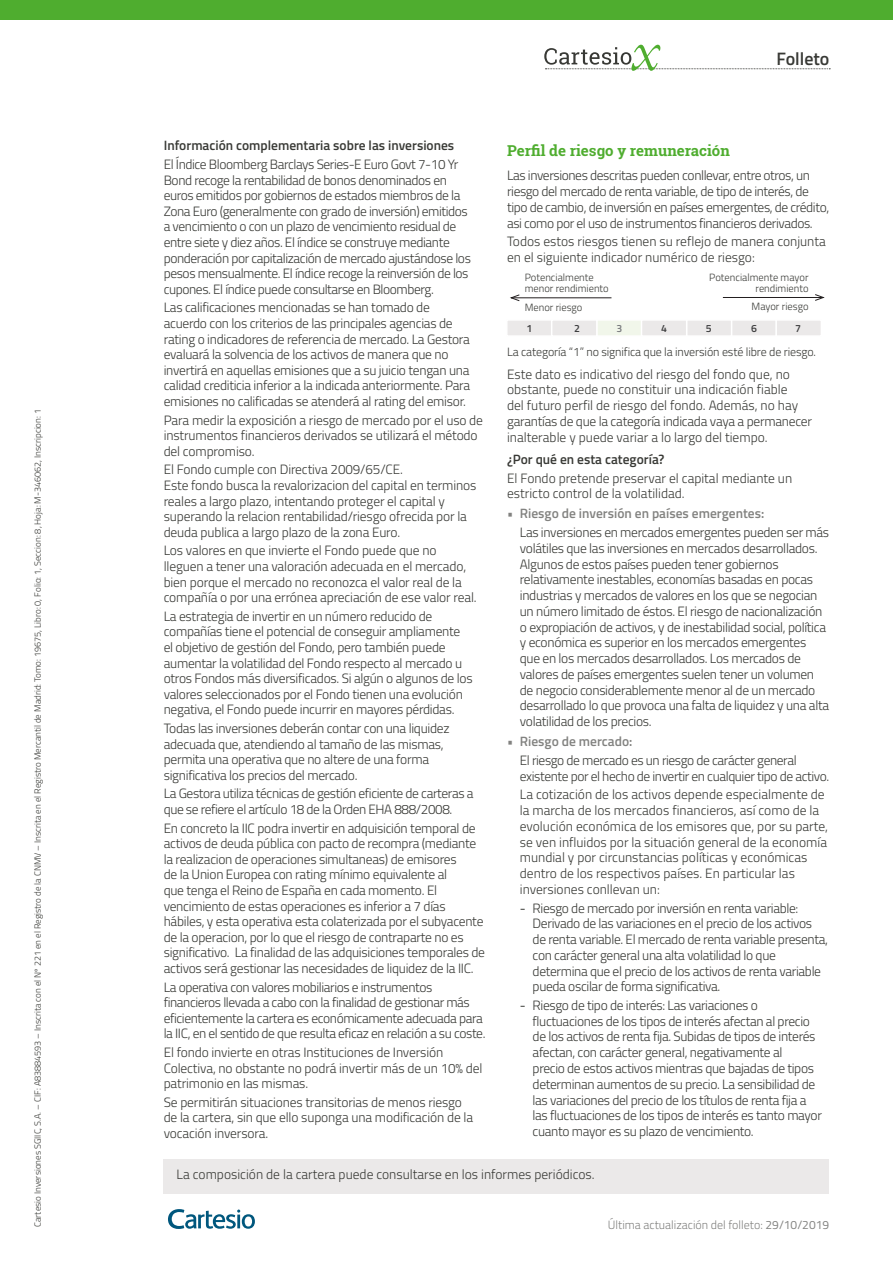
<style>
.page{position:relative;width:893px;height:1263px;background:#fff}
.page>*{position:absolute;margin:0;border:0;box-sizing:border-box;transform-origin:0 0}
.t1{font:600 18px "Titillium";color:#383935}
._2o_nivel{font:700 15px "Roboto Slab";color:#4fad2f}
.texto{font:300 13.5px/15.6px "Titillium";letter-spacing:-.02em;color:#383935}
.texto_sangri_bullet{font:300 13.5px/15.8px "Titillium";letter-spacing:-.02em;color:#383935}
.texto-2{font:300 13.5px/15.8px "Titillium";color:#383935}
.texto_sangri_bullet-2{font:300 13.5px/15.8px "Titillium";color:#383935}
._2o_nivel-2{font:600 13.5px "Titillium";color:#383935}
._2o_nivel-3{font:300 13.5px "Titillium";color:#383935}
.t2{font:600 13.5px "Titillium";color:#828280}
.texto-3{font:300 12px "Titillium";letter-spacing:-.01em;color:#383935}
.texto-4{font:300 12px "Titillium";color:#828280}
.texto-5{font:300 10.5px/10.5px "Titillium";color:#383935}
.t3{font:600 10.5px "Titillium";color:#3e3e3f}
.t4{font:600 10.5px "Titillium";color:#7a7c7f}
.t5{font:300 9px "Titillium";color:#383935}
.s1{font-weight:400}
</style>
<div class="page">
<svg style="left:168px;top:1209px;width:87px;height:20px"></svg>
<div style="left:0;top:0;width:893px;height:19px;background:#4fad2f"></div>
<svg style="left:544px;top:45px;width:286px;height:26px"></svg>
<div style="left:164px;top:1159px;width:665px;height:34px;background:#ebe9e9"></div>
<hr style="left:511px;top:298px;width:100px;height:1px;background:#231f20">
<svg style="left:510px;top:294px;width:10px;height:7px"></svg>
<hr style="left:723px;top:297px;width:100px;height:1px;background:#231f20">
<svg style="left:815px;top:294px;width:9px;height:7px"></svg>
<div style="left:506px;top:319px;width:47px;height:18px;background:#ebe9e9;border:2px solid #fff"></div>
<div style="left:596px;top:319px;width:46px;height:18px;background:#f1f6ea;border:2px solid #fff"></div>
<div style="left:730px;top:319px;width:47px;height:18px;background:#ebe9e9;border:2px solid #fff"></div>
<div style="left:551px;top:319px;width:47px;height:18px;background:#ebe9e9;border:2px solid #fff"></div>
<div style="left:686px;top:319px;width:46px;height:18px;background:#ebe9e9;border:2px solid #fff"></div>
<div style="left:641px;top:319px;width:46px;height:18px;background:#ebe9e9;border:2px solid #fff"></div>
<div style="left:775px;top:319px;width:47px;height:18px;background:#ebe9e9;border:2px solid #fff"></div>
<p class="t5" style="left:31px;top:1227px;width:819px;rotate:-90deg">Cartesio Inversiones SGIIC, S.A. – CIF: A83884593 – Inscrita con el Nº 221 en el Registro de la CNMV – Inscrita en el Registro Mercantil de Madrid: Tomo: 19675, Libro: 0, Folio: 1, Seccion: 8, Hoja: M-346062, Inscripcion: 1</p>
<h1 class="t1" style="left:776px;top:45px;width:54px">Folleto</h1>
<p class="_2o_nivel-2" style="left:164px;top:136px;width:292px">Información complementaria sobre las inversiones</p>
<p class="texto" style="left:164px;top:156px;width:309px">El Índice Bloomberg Barclays Series-E Euro Govt 7-10 Yr Bond recoge la rentabilidad de bonos denominados en euros emitidos por gobiernos de estados miembros de la Zona Euro (generalmente con grado de inversión) emitidos a vencimiento o con un plazo de vencimiento residual de entre siete y diez años. El índice se construye mediante ponderación por capitalización de mercado ajustándose los pesos mensualmente. El índice recoge la reinversión de los cupones. El índice puede consultarse en Bloomberg.</p>
<p class="texto" style="left:164px;top:299px;width:308px">Las calificaciones mencionadas se han tomado de acuerdo con los criterios de las principales agencias de rating o indicadores de referencia de mercado. La Gestora evaluará la solvencia de los activos de manera que no invertirá en aquellas emisiones que a su juicio tengan una calidad crediticia inferior a la indicada anteriormente. Para emisiones no calificadas se atenderá al rating del emisor.</p>
<p class="texto" style="left:164px;top:411px;width:321px">Para medir la exposición a riesgo de mercado por el uso de instrumentos financieros derivados se utilizará el método del compromiso.</p>
<p class="texto" style="left:164px;top:461px;width:314px">El Fondo cumple con Directiva 2009/65/CE.<br>Este fondo busca la revalorizacion del capital en terminos reales a largo plazo, intentando proteger el capital y superando la relacion rentabilidad/riesgo ofrecida por la deuda publica a largo plazo de la zona Euro.</p>
<p class="texto" style="left:164px;top:542px;width:314px">Los valores en que invierte el Fondo puede que no lleguen a tener una valoración adecuada en el mercado, bien porque el mercado no reconozca el valor real de la compañía o por una errónea apreciación de ese valor real.</p>
<p class="texto" style="left:164px;top:608px;width:310px">La estrategia de invertir en un número reducido de compañías tiene el potencial de conseguir ampliamente el objetivo de gestión del Fondo, pero también puede aumentar la volatilidad del Fondo respecto al mercado u otros Fondos más diversificados. Si algún o algunos de los valores seleccionados por el Fondo tienen una evolución negativa, el Fondo puede incurrir en mayores pérdidas.</p>
<p class="texto" style="left:164px;top:720px;width:287px">Todas las inversiones deberán contar con una liquidez adecuada que, atendiendo al tamaño de las mismas, permita una operativa que no altere de una forma significativa los precios del mercado.</p>
<p class="texto" style="left:164px;top:785px;width:311px">La Gestora utiliza técnicas de gestión eficiente de carteras a que se refiere el artículo 18 de la Orden EHA 888/2008.</p>
<p class="texto" style="left:164px;top:819px;width:323px">En concreto la IIC podra invertir en adquisición temporal de activos de deuda pública con pacto de recompra (mediante la realizacion de operaciones simultaneas) de emisores<br>de la Union Europea con rating mínimo equivalente al<br>que tenga el Reino de España en cada momento. El vencimiento de estas operaciones es inferior a 7 días hábiles, y esta operativa esta colaterizada por el subyacente de la operacion, por lo que el riesgo de contraparte no es significativo. La finalidad de las adquisiciones temporales de activos será gestionar las necesidades de liquidez de la IIC.</p>
<p class="texto" style="left:164px;top:978px;width:323px">La operativa con valores mobiliarios e instrumentos financieros llevada a cabo con la finalidad de gestionar más eficientemente la cartera es económicamente adecuada para la IIC, en el sentido de que resulta eficaz en relación a su coste.</p>
<p class="texto" style="left:164px;top:1044px;width:320px">El fondo invierte en otras Instituciones de Inversión<br>Colectiva, no obstante no podrá invertir más de un 10% del patrimonio en las mismas.</p>
<p class="texto" style="left:164px;top:1093px;width:311px">Se permitirán situaciones transitorias de menos riesgo de la cartera, sin que ello suponga una modificación de la vocación inversora.</p>
<p class="_2o_nivel" style="left:507px;top:140px;width:224px">Perfil de riesgo y remuneración</p>
<p class="texto" style="left:507px;top:167px;width:324px">Las inversiones descritas pueden conllevar, entre otros, un riesgo del mercado de renta variable, de tipo de interés, de tipo de cambio, de inversión en países emergentes, de crédito, asi como por el uso de instrumentos financieros derivados.</p>
<p class="texto-2" style="left:507px;top:233px;width:320px">Todos estos riesgos tienen su reflejo de manera conjunta en el siguiente indicador numérico de riesgo:</p>
<p class="texto-5" style="left:525px;top:272px;width:86px">Potencialmente menor rendimiento</p>
<p class="texto-5" style="left:525px;top:301px;width:59px">Menor riesgo</p>
<p class="texto-5" style="left:709px;top:272px;width:101px;text-align:right">Potencialmente mayor rendimiento</p>
<p class="texto-5" style="left:752px;top:300px;width:59px">Mayor riesgo</p>
<p class="t3" style="left:527px;top:320px;width:7px">1</p>
<p class="t3" style="left:574px;top:320px;width:7px">2</p>
<p class="t4" style="left:616px;top:320px;width:7px">3</p>
<p class="t3" style="left:661px;top:320px;width:7px">4</p>
<p class="t3" style="left:706px;top:320px;width:7px">5</p>
<p class="t3" style="left:751px;top:320px;width:7px">6</p>
<p class="t3" style="left:795px;top:320px;width:7px">7</p>
<p class="texto-3" style="left:507px;top:343px;width:310px">La categoría “1” no significa que la inversión esté libre de riesgo.</p>
<p class="texto-2" style="left:507px;top:365px;width:306px">Este dato es indicativo del riesgo del fondo que, no obstante, puede no constituir una indicación fiable<br>del futuro perfil de riesgo del fondo. Además, no hay garantías de que la categoría indicada vaya a permanecer inalterable y puede variar a lo largo del tiempo.</p>
<p class="_2o_nivel-2" style="left:507px;top:449px;width:159px">¿Por qué en esta categoría?</p>
<p class="texto-2" style="left:507px;top:469px;width:287px">El Fondo pretende preservar el capital mediante un estricto control de la volatilidad.</p>
<p class="t2" style="left:507px;top:503px;width:259px">• Riesgo de inversión en países emergentes:</p>
<p class="texto_sangri_bullet" style="left:520px;top:524px;width:311px">Las inversiones en mercados emergentes pueden ser más volátiles que las inversiones en mercados desarrollados.<br>Algunos de estos países pueden tener gobiernos relativamente inestables, economías basadas en pocas industrias y mercados de valores en los que se negocian un número limitado de éstos. El riesgo de nacionalización o expropiación de activos, y de inestabilidad social, política y económica es superior en los mercados emergentes que en los mercados desarrollados. Los mercados de valores de países emergentes suelen tener un volumen de negocio considerablemente menor al de un mercado desarrollado lo que provoca una falta de liquidez y una alta volatilidad de los precios.</p>
<p class="t2" style="left:507px;top:731px;width:127px">• Riesgo de mercado:</p>
<p class="texto_sangri_bullet" style="left:520px;top:751px;width:311px">El riesgo de mercado es un riesgo de carácter general existente por el hecho de invertir en cualquier tipo de activo.</p>
<p class="texto_sangri_bullet-2" style="left:520px;top:786px;width:310px">La cotización de los activos depende especialmente de la marcha de los mercados financieros, así como de la evolución económica de los emisores que, por su parte, se ven influidos por la situación general de la economía mundial y por circunstancias políticas y económicas dentro de los respectivos países. En particular las inversiones conllevan un:</p>
<p class="texto_sangri_bullet" style="left:533px;top:899px;width:297px;text-indent:-13px"><span class="s1">-</span> Riesgo de mercado por inversión en renta variable:<br>Derivado de las variaciones en el precio de los activos de renta variable. El mercado de renta variable presenta, con carácter general una alta volatilidad lo que determina que el precio de los activos de renta variable pueda oscilar de forma significativa.</p>
<p class="texto_sangri_bullet" style="left:533px;top:997px;width:291px;text-indent:-13px"><span class="s1">-</span> Riesgo de tipo de interés: Las variaciones o fluctuaciones de los tipos de interés afectan al precio de los activos de renta fija. Subidas de tipos de interés afectan, con carácter general, negativamente al<br>precio de estos activos mientras que bajadas de tipos determinan aumentos de su precio. La sensibilidad de las variaciones del precio de los títulos de renta fija a las fluctuaciones de los tipos de interés es tanto mayor cuanto mayor es su plazo de vencimiento.</p>
<p class="_2o_nivel-3" style="left:177px;top:1165px;width:419px">La composición de la cartera puede consultarse en los informes periódicos.</p>
<p class="texto-4" style="left:608px;top:1216px;width:223px">Última actualización del folleto: <span class="s1">29/10/2019</span></p>
</div>
